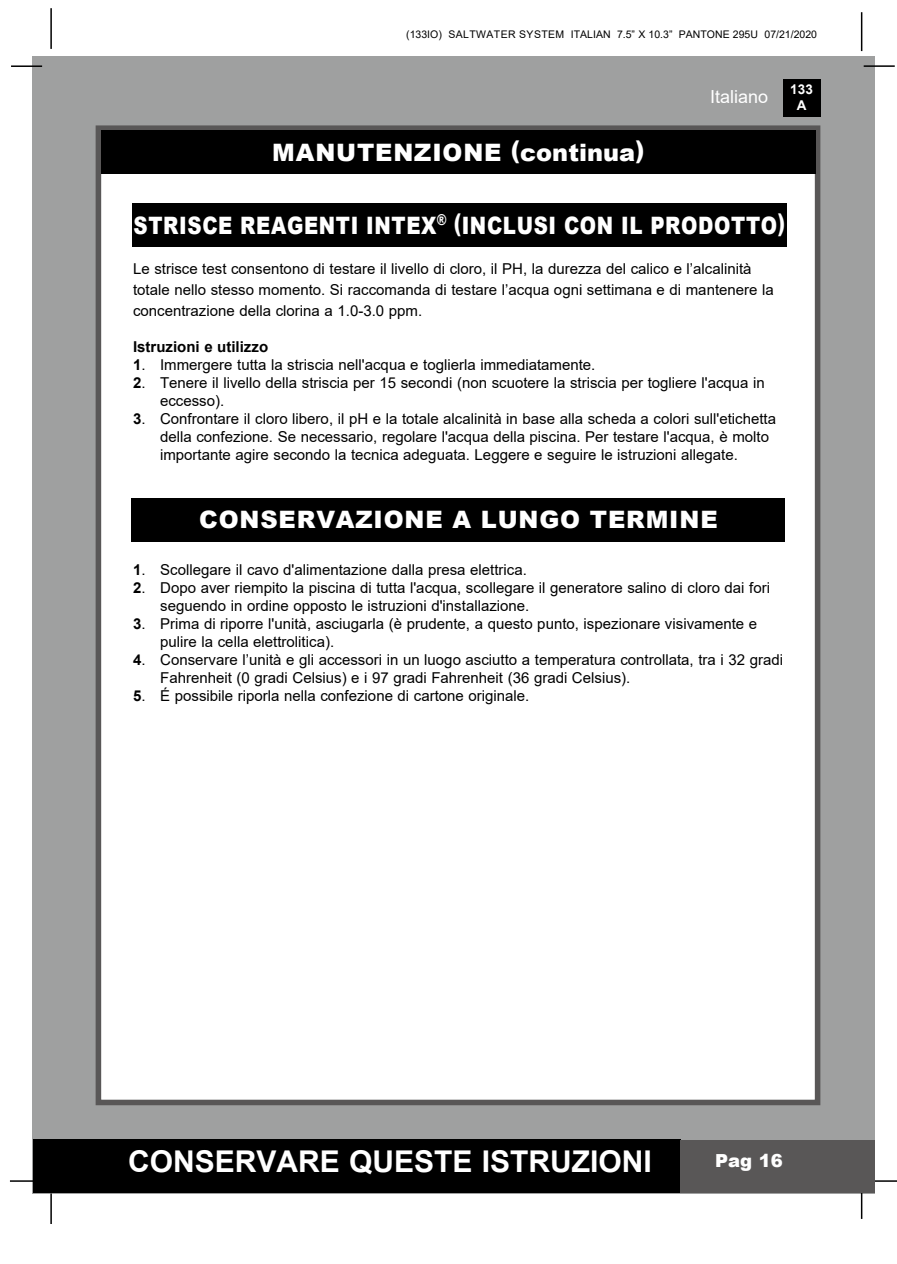
<style>
.page{position:relative;width:897px;height:1264px;background:#fff}
.page>*{position:absolute;margin:0;border:0;box-sizing:border-box;transform-origin:0 0}
.t1{font:700 30px "Arial";color:#fff}
.t2{font:900 24px "Arial";letter-spacing:.03em;color:#fff;scale:.82 1}
.t3{font:900 24px "Arial";letter-spacing:.03em;color:#fff}
.t4{font:900 24px "Arial";color:#fff}
.t5{font:18px "Arial";color:#fff}
.t6{font:900 18px "Arial";color:#fff}
.t7{font:15px/18px "Arial";color:#000}
.t8{font:700 15px "Arial";color:#000}
.t9{font:700 13.5px/16.2px "Arial";color:#fff;text-align:center}
.t10{font:10.5px "Arial";color:#000}
.s1{font-weight:700}
</style>
<div class="page">
<div style="left:33px;top:56px;width:842px;height:1137px;background:#9fa0a0"></div>
<div style="left:782px;top:79px;width:38px;height:38px;background:#000"></div>
<hr style="left:863px;top:65px;width:31px;height:2px;background:#000">
<hr style="left:50px;top:8px;width:2px;height:41px;background:#000">
<hr style="left:860px;top:12px;width:2px;height:39px;background:#000">
<div style="left:33px;top:1140px;width:647px;height:53px;background:#000"></div>
<hr style="left:865px;top:1180px;width:31px;height:1px;background:#000">
<hr style="left:860px;top:1189px;width:2px;height:30px;background:#000">
<hr style="left:50px;top:1193px;width:2px;height:31px;background:#000">
<hr style="left:10px;top:1180px;width:31px;height:1px;background:#000">
<hr style="left:11px;top:65px;width:31px;height:2px;background:#000">
<div style="left:96px;top:125px;width:724px;height:980px;background:#fff;border:6px solid #595757"></div>
<div style="left:101px;top:130px;width:714px;height:44px;background:#000"></div>
<div style="left:680px;top:1139px;width:195px;height:53px;background:#595757"></div>
<div style="left:132px;top:203px;width:654px;height:43px;background:#000"></div>
<div style="left:132px;top:498px;width:653px;height:43px;background:#000"></div>
<p class="t10" style="left:406px;top:27px;width:412px">(133IO) Saltwater System ITALIAN 7.5” X 10.3” PANTONE 295U 07/21/2020</p>
<h2 class="t3" style="left:272px;top:135px;width:44px">MANUTENZIONE</h2>
<h2 class="t4" style="left:511px;top:135px;width:135px">(CONTINUA)</h2>
<p class="t5" style="left:710px;top:84px;width:60px">Italiano</p>
<p class="t9" style="left:790px;top:81px;width:24px">133<br>A</p>
<h2 class="t2" style="left:134px;top:208px;width:36px">STRISCE</h2>
<h2 class="t2" style="left:240px;top:208px;width:20px">REA</h2>
<h2 class="t2" style="left:287px;top:208px;width:38px">GENTI</h2>
<h2 class="t2" style="left:366px;top:208px;width:145px">INTEX<sup>®</sup> (INCLUSI</h2>
<h2 class="t2" style="left:564px;top:208px;width:21px">CON</h2>
<h2 class="t2" style="left:621px;top:208px;width:201px">IL PRODOTTO)</h2>
<p class="t7" style="left:133px;top:258px;width:642px;line-height:21px">Le strisce test consentono di testare il livello di cloro, il PH, la durezza del calico e l’alcalinità totale nello stesso momento. Si raccomanda di testare l’acqua ogni settimana e di mantenere la concentrazione della clorina a 1.0-3.0 ppm.</p>
<p class="t8" style="left:133px;top:336px;width:137px">Istruzioni e utilizzo</p>
<p class="t7" style="left:133px;top:356px;width:464px"><span class="s1">1</span>. Immergere tutta la striscia nell'acqua e toglierla immediatamente.</p>
<p class="t7" style="left:160px;top:374px;width:606px;text-indent:-27px"><span class="s1">2</span>. Tenere il livello della striscia per 15 secondi (non scuotere la striscia per togliere l'acqua in eccesso).</p>
<p class="t7" style="left:160px;top:410px;width:617px;text-indent:-27px"><span class="s1">3</span>. Confrontare il cloro libero, il pH e la totale alcalinità in base alla scheda a colori sull'etichetta della confezione. Se necessario, regolare l'acqua della piscina. Per testare l'acqua, è molto importante agire secondo la tecnica adeguata. Leggere e seguire le istruzioni allegate.</p>
<h2 class="t3" style="left:199px;top:502px;width:39px">CONSERVAZIONE</h2>
<h2 class="t3" style="left:452px;top:502px;width:48px">A LUN</h2>
<h2 class="t3" style="left:539px;top:502px;width:70px">GO TERMINE</h2>
<p class="t7" style="left:133px;top:561px;width:395px"><span class="s1">1</span>. Scollegare il cavo d'alimentazione dalla presa elettrica.</p>
<p class="t7" style="left:160px;top:579px;width:611px;text-indent:-27px"><span class="s1">2</span>. Dopo aver riempito la piscina di tutta l'acqua, scollegare il generatore salino di cloro dai fori seguendo in ordine opposto le istruzioni d'installazione.</p>
<p class="t7" style="left:160px;top:615px;width:598px;text-indent:-27px"><span class="s1">3</span>. Prima di riporre l'unità, asciugarla (è prudente, a questo punto, ispezionare visivamente e pulire la cella elettrolitica).</p>
<p class="t7" style="left:160px;top:651px;width:624px;text-indent:-27px"><span class="s1">4</span>. Conservare l’unità e gli accessori in un luogo asciutto a temperatura controllata, tra i 32 gradi<br>Fahrenheit (0 gradi Celsius) e i 97 gradi Fahrenheit (36 gradi Celsius).</p>
<p class="t7" style="left:133px;top:687px;width:397px"><span class="s1">5</span>. É possibile riporla nella confezione di cartone originale.</p>
<h1 class="t1" style="left:128px;top:1140px;width:525px">CONSERVARE QUESTE ISTRUZIONI</h1>
<p class="t6" style="left:715px;top:1147px;width:69px">PAG 16</p>
</div>
